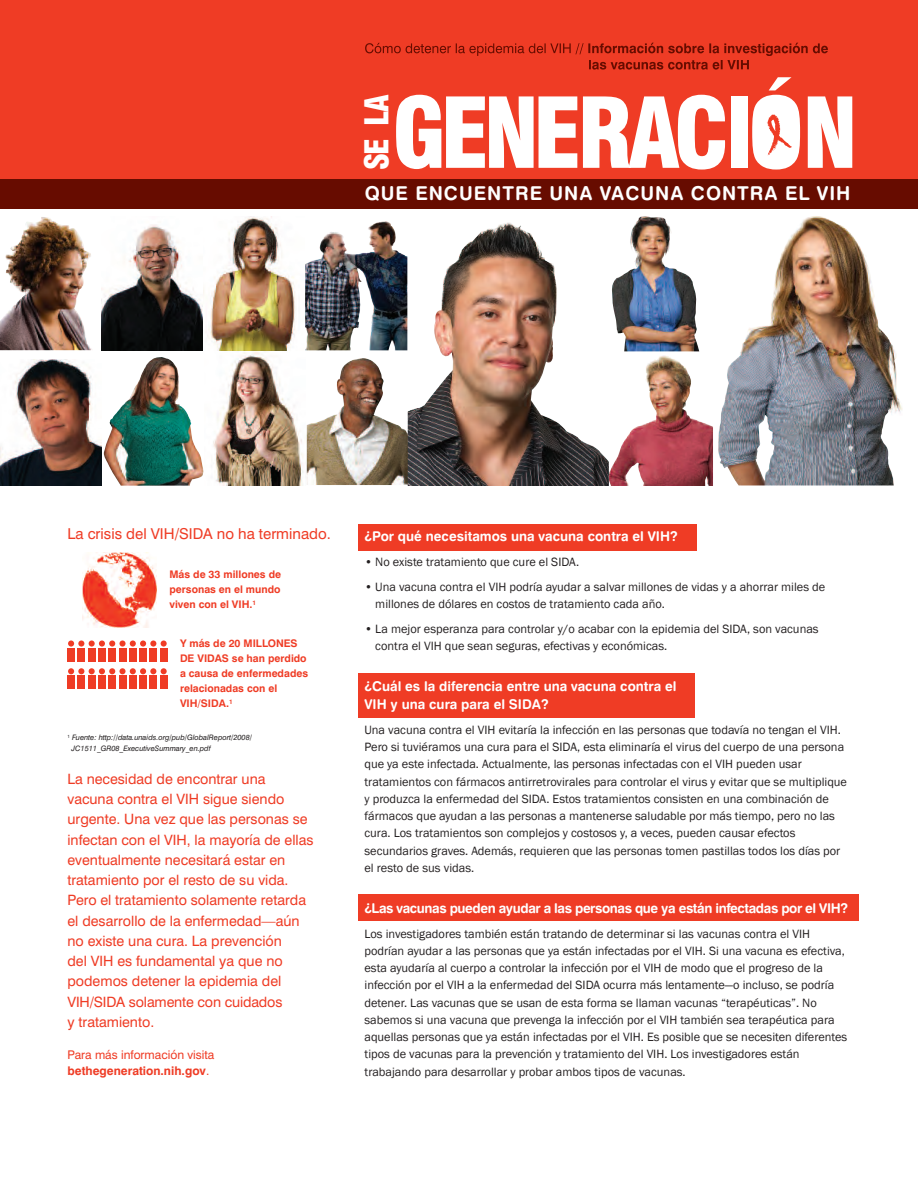
<style>
.page{position:relative;width:918px;height:1188px;background:#fff}
.page>*{position:absolute;margin:0;border:0;box-sizing:border-box;transform-origin:0 0}
.t1{font:900 condensed 94.95px "Swiss 721 BT";letter-spacing:-.06em;color:#fff}
.t2{font:900 condensed 32.1px "Swiss 721 BT";color:#fff}
.t3{font:19.2px "Swiss 721 BT Bold Rounded";letter-spacing:.05em;color:#fff}
.t4{font:15px "Swiss 721 BT";color:#ef3c25}
.t5{font:14.25px/20.2px "Swiss 721 BT";color:#ef3c25}
.t6{font:13.5px/18px "Swiss 721 BT Bold Rounded";color:#fff}
.t7{font:13.5px "Swiss 721 BT Bold Rounded";letter-spacing:-.03em;color:#fff}
.t8{font:12.3px/17.2px "Franklin Gothic";color:#231f20}
.t9{font:12px/16.5px "Swiss 721 BT";color:#ef3c25}
.t10{font:700 10.5px/15px "Swiss 721 BT";color:#ef3c25;text-align:justify}
.t11{font:italic 7.5px/10.5px "Swiss 721 BT";color:#231f20}
.s1{font-weight:700}
</style>
<div class="page">
<div style="left:0;top:0;width:918px;height:209px;background:#ef3c25"></div>
<svg style="left:365px;top:43px;width:111px;height:10px"></svg>
<svg style="left:589px;top:60px;width:101px;height:10px"></svg>
<svg style="left:588px;top:43px;width:114px;height:10px"></svg>
<div style="left:160px;top:676px;width:7px;height:13px;background:#ef3c25"></div>
<div style="left:139px;top:676px;width:8px;height:13px;background:#ef3c25"></div>
<div style="left:150px;top:676px;width:7px;height:13px;background:#ef3c25"></div>
<div style="left:119px;top:676px;width:7px;height:13px;background:#ef3c25"></div>
<div style="left:129px;top:676px;width:7px;height:13px;background:#ef3c25"></div>
<div style="left:68px;top:676px;width:7px;height:13px;background:#ef3c25"></div>
<div style="left:78px;top:676px;width:7px;height:13px;background:#ef3c25"></div>
<div style="left:88px;top:676px;width:7px;height:13px;background:#ef3c25"></div>
<div style="left:98px;top:676px;width:8px;height:13px;background:#ef3c25"></div>
<div style="left:109px;top:676px;width:7px;height:13px;background:#ef3c25"></div>
<div style="left:160px;top:648px;width:7px;height:13px;background:#ef3c25"></div>
<div style="left:68px;top:648px;width:7px;height:13px;background:#ef3c25"></div>
<div style="left:78px;top:648px;width:7px;height:13px;background:#ef3c25"></div>
<div style="left:0;top:180px;width:918px;height:29px;background:#670c00"></div>
<div style="left:761px;top:108px;width:34px;height:52px;background:#fff"></div>
<svg style="left:767px;top:114px;width:25px;height:42px"></svg>
<img style="left:0;top:359px;width:102px;height:126px">
<img style="left:0;top:217px;width:92px;height:133px">
<img style="left:307px;top:358px;width:101px;height:127px">
<img style="left:718px;top:216px;width:185px;height:269px">
<img style="left:408px;top:222px;width:201px;height:264px">
<img style="left:609px;top:355px;width:104px;height:131px">
<img style="left:102px;top:224px;width:100px;height:126px">
<img style="left:203px;top:216px;width:103px;height:269px">
<img style="left:104px;top:357px;width:99px;height:129px">
<img style="left:612px;top:216px;width:87px;height:135px">
<img style="left:306px;top:221px;width:101px;height:129px">
<img style="left:82px;top:553px;width:75px;height:74px">
<div style="left:119px;top:668px;width:7px;height:6px;background:#ef3c25;border-radius:50%"></div>
<svg style="left:130px;top:668px;width:37px;height:6px"></svg>
<div style="left:139px;top:648px;width:8px;height:13px;background:#ef3c25"></div>
<div style="left:150px;top:648px;width:7px;height:13px;background:#ef3c25"></div>
<div style="left:119px;top:641px;width:7px;height:6px;background:#ef3c25;border-radius:50%"></div>
<div style="left:119px;top:648px;width:7px;height:13px;background:#ef3c25"></div>
<svg style="left:130px;top:641px;width:37px;height:6px"></svg>
<div style="left:129px;top:648px;width:7px;height:13px;background:#ef3c25"></div>
<div style="left:88px;top:648px;width:7px;height:13px;background:#ef3c25"></div>
<div style="left:98px;top:648px;width:8px;height:13px;background:#ef3c25"></div>
<div style="left:109px;top:648px;width:7px;height:13px;background:#ef3c25"></div>
<svg style="left:68px;top:641px;width:47px;height:6px"></svg>
<svg style="left:68px;top:668px;width:47px;height:6px"></svg>
<div style="left:358px;top:524px;width:339px;height:26px;background:#ef3c25"></div>
<div style="left:358px;top:674px;width:337px;height:44px;background:#ef3c25"></div>
<div style="left:358px;top:895px;width:501px;height:26px;background:#ef3c25"></div>
<p class="t1" style="left:392px;top:96px;width:468px">GENERACIÓN</p>
<h2 class="t3" style="left:365px;top:186px;width:487px">QUE ENCUENTRE UNA VACUNA CONTRA EL VIH</h2>
<p class="t2" style="left:364px;top:170px;width:77px;rotate:-90deg">SE LA</p>
<p class="t4" style="left:68px;top:528px;width:265px">La crisis del VIH/SIDA no ha terminado.</p>
<p class="t10" style="left:170px;top:568px;width:113px">Más de 33 millones de personas en el mundo viven con el VIH.<sup>1</sup></p>
<p class="t10" style="left:180px;top:637px;width:130px;text-align:left">Y más de 20 MILLONES<br>DE VIDAS se han perdido a causa de enfermedades relacionadas con el<br>VIH/SIDA.<sup>1</sup></p>
<p class="t11" style="left:72px;top:733px;width:182px;text-indent:-4px"><sup>1</sup> Fuente: http://data.unaids.org/pub/GlobalReport/2008/<br>JC1511_GR08_ExecutiveSummary_en.pdf</p>
<p class="t5" style="left:68px;top:770px;width:248px">La necesidad de encontrar una vacuna contra el VIH sigue siendo urgente. Una vez que las personas se infectan con el VIH, la mayoría de ellas eventualmente necesitará estar en tratamiento por el resto de su vida.<br>Pero el tratamiento solamente retarda el desarrollo de la enfermedad—aún no existe una cura. La prevención<br>del VIH es fundamental ya que no podemos detener la epidemia del<br>VIH/SIDA solamente con cuidados<br>y tratamiento.</p>
<p class="t9" style="left:67px;top:1047px;width:148px">Para más información visita <span class="s1">bethegeneration.nih.gov</span>.</p>
<h1 class="t6" style="left:364px;top:529px;width:315px">¿Por qué necesitamos una vacuna contra el VIH?</h1>
<p class="t8" style="left:364px;top:553px;width:216px">• No existe tratamiento que cure el SIDA.</p>
<p class="t8" style="left:375px;top:578px;width:452px;text-indent:-11px">• Una vacuna contra el VIH podría ayudar a salvar millones de vidas y a ahorrar miles de millones de dólares en costos de tratamiento cada año.</p>
<p class="t8" style="left:375px;top:620px;width:445px;text-indent:-11px">• La mejor esperanza para controlar y/o acabar con la epidemia del SIDA, son vacunas contra el VIH que sean seguras, efectivas y económicas.</p>
<h1 class="t6" style="left:364px;top:679px;width:314px">¿Cuál es la diferencia entre una vacuna contra el<br>VIH y una cura para el SIDA?</h1>
<p class="t8" style="left:364px;top:721px;width:484px">Una vacuna contra el VIH evitaría la infección en las personas que todavía no tengan el VIH.<br>Pero si tuviéramos una cura para el SIDA, esta eliminaría el virus del cuerpo de una persona que ya este infectada. Actualmente, las personas infectadas con el VIH pueden usar tratamientos con fármacos antirretrovirales para controlar el virus y evitar que se multiplique y produzca la enfermedad del SIDA. Estos tratamientos consisten en una combinación de fármacos que ayudan a las personas a mantenerse saludable por más tiempo, pero no las cura. Los tratamientos son complejos y costosos y, a veces, pueden causar efectos secundarios graves. Además, requieren que las personas tomen pastillas todos los días por el resto de sus vidas.</p>
<h1 class="t7" style="left:364px;top:903px;width:485px">¿Las vacunas pueden ayudar a las personas que ya están infectadas por el VIH?</h1>
<p class="t8" style="left:364px;top:925px;width:484px">Los investigadores también están tratando de determinar si las vacunas contra el VIH podrían ayudar a las personas que ya están infectadas por el VIH. Si una vacuna es efectiva, esta ayudaría al cuerpo a controlar la infección por el VIH de modo que el progreso de la infección por el VIH a la enfermedad del SIDA ocurra más lentamente—o incluso, se podría detener. Las vacunas que se usan de esta forma se llaman vacunas “terapéuticas”. No sabemos si una vacuna que prevenga la infección por el VIH también sea terapéutica para aquellas personas que ya están infectadas por el VIH. Es posible que se necesiten diferentes tipos de vacunas para la prevención y tratamiento del VIH. Los investigadores están trabajando para desarrollar y probar ambos tipos de vacunas.</p>
</div>
